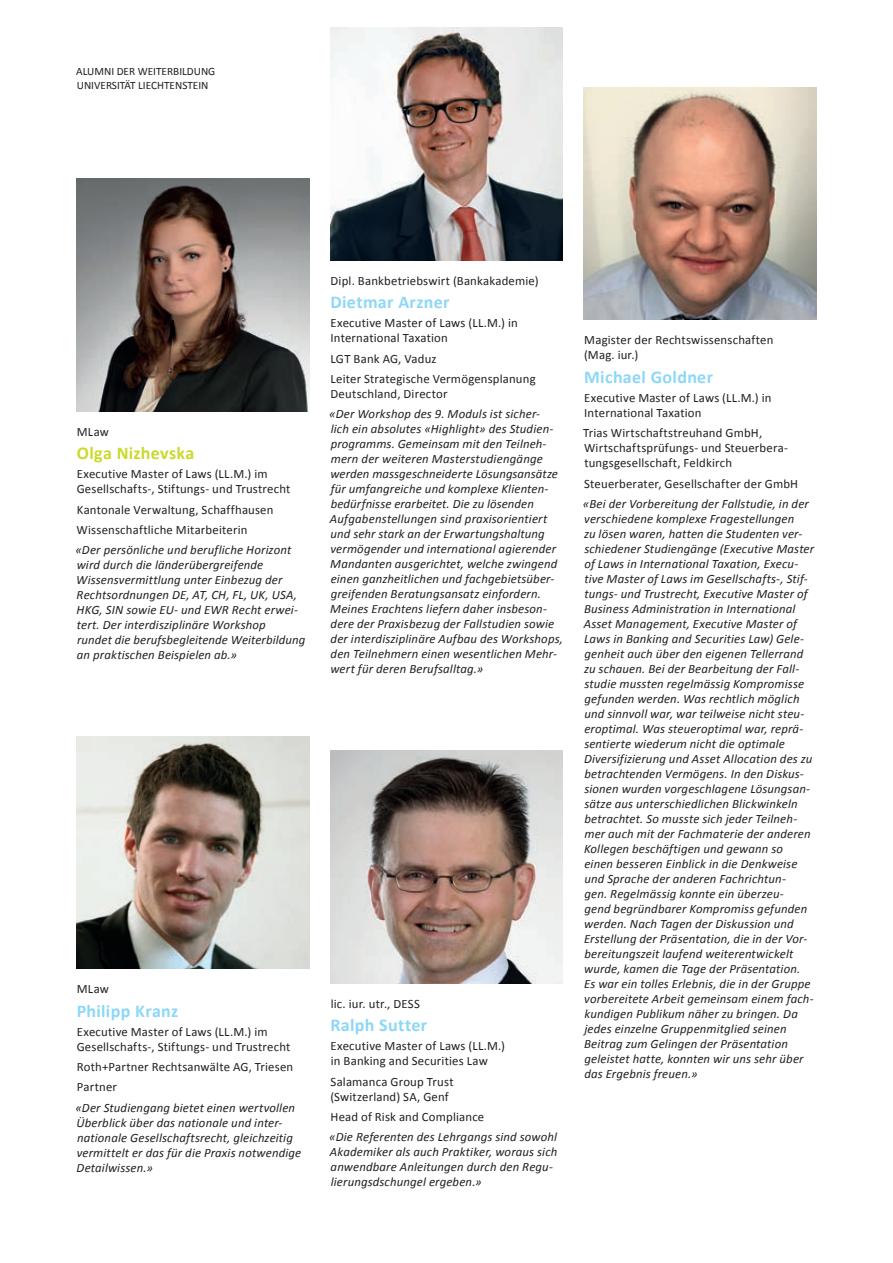
<style>
.page{position:relative;width:893px;height:1263px;background:#fff}
.page>*{position:absolute;margin:0;border:0;box-sizing:border-box;transform-origin:0 0}
.Alumni_Name{font:700 18px "Calibri";letter-spacing:.015em;color:#8dd7f7}
.Alumni_Name-2{font:700 18px "Calibri";letter-spacing:.015em;color:#c9da2b}
.Alumni_Zitat{font:italic 12.75px/15px "Calibri";letter-spacing:.01em;color:#231f20}
.Alumni_Text{font:12.75px/15px "Calibri";letter-spacing:.015em;color:#231f20}
.t1{font:11.25px/13.5px "Calibri";color:#231f20}
</style>
<div class="page">
<img style="left:330px;top:28px;width:233px;height:232px">
<img style="left:330px;top:751px;width:233px;height:232px">
<img style="left:77px;top:179px;width:232px;height:232px">
<img style="left:77px;top:736px;width:232px;height:232px">
<img style="left:584px;top:87px;width:232px;height:233px">
<p class="t1" style="left:76px;top:64px;width:141px">ALUMNI DER WEITERBILDUNG<br>UNIVERSITÄT LIECHTENSTEIN</p>
<p class="Alumni_Text" style="left:77px;top:423px;width:34px">MLaw</p>
<p class="Alumni_Name-2" style="left:77px;top:442px;width:119px">Olga Nizhevska</p>
<p class="Alumni_Text" style="left:77px;top:466px;width:215px">Executive Master of Laws (LL.M.) im<br>Gesellschafts-, Stiftungs- und Trustrecht</p>
<p class="Alumni_Text" style="left:77px;top:501px;width:198px">Kantonale Verwaltung, Schaffhausen</p>
<p class="Alumni_Text" style="left:77px;top:522px;width:172px">Wissenschaftliche Mitarbeiterin</p>
<p class="Alumni_Zitat" style="left:75px;top:542px;width:231px">«Der persönliche und berufliche Horizont wird durch die länderübergreifende Wissensvermittlung unter Einbezug der Rechtsordnungen DE, AT, CH, FL, UK, USA, HKG, SIN sowie EU- und EWR Recht erwei&shy;tert. Der interdisziplinäre Workshop<br>rundet die berufsbegleitende Weiterbildung an praktischen Beispielen ab.»</p>
<p class="Alumni_Text" style="left:77px;top:981px;width:34px">MLaw</p>
<p class="Alumni_Name" style="left:77px;top:999px;width:103px">Philipp Kranz</p>
<p class="Alumni_Text" style="left:77px;top:1023px;width:215px">Executive Master of Laws (LL.M.) im<br>Gesellschafts-, Stiftungs- und Trustrecht</p>
<p class="Alumni_Text" style="left:77px;top:1059px;width:218px">Roth+Partner Rechtsanwälte AG, Triesen</p>
<p class="Alumni_Text" style="left:77px;top:1079px;width:42px">Partner</p>
<p class="Alumni_Zitat" style="left:75px;top:1099px;width:227px">«Der Studiengang bietet einen wertvollen Überblick über das nationale und inter&shy;nationale Gesellschaftsrecht, gleichzeitig vermittelt er das für die Praxis notwendige Detailwissen.»</p>
<p class="Alumni_Text" style="left:331px;top:272px;width:209px">Dipl. Bankbetriebswirt (Bankakademie)</p>
<p class="Alumni_Name" style="left:330px;top:291px;width:121px">Dietmar Arzner</p>
<p class="Alumni_Text" style="left:331px;top:315px;width:189px">Executive Master of Laws (LL.M.) in<br>International Taxation</p>
<p class="Alumni_Text" style="left:331px;top:350px;width:107px">LGT Bank AG, Vaduz</p>
<p class="Alumni_Text" style="left:331px;top:371px;width:207px">Leiter Strategische Vermögensplanung<br>Deutschland, Director</p>
<p class="Alumni_Zitat" style="left:329px;top:406px;width:235px">«Der Workshop des 9. Moduls ist sicher-<br>lich ein absolutes «Highlight» des Studien&shy;programms. Gemeinsam mit den Teilneh&shy;mern der weiteren Masterstudiengänge werden massgeschneiderte Lösungsansätze für umfangreiche und komplexe Klienten&shy;bedürfnisse erarbeitet. Die zu lösenden Aufgabenstellungen sind praxisorientiert und sehr stark an der Erwartungshaltung vermögender und international agierender Mandanten ausgerichtet, welche zwingend einen ganzheitlichen und fachgebietsüber&shy;greifenden Beratungsansatz einfordern.<br>Meines Erachtens liefern daher insbeson&shy;dere der Praxisbezug der Fallstudien sowie der interdisziplinäre Aufbau des Workshops, den Teilnehmern einen wesentlichen Mehr&shy;wert für deren Berufsalltag.»</p>
<p class="Alumni_Text" style="left:331px;top:995px;width:91px">lic. iur. utr., DESS</p>
<p class="Alumni_Name" style="left:330px;top:1014px;width:98px">Ralph Sutter</p>
<p class="Alumni_Text" style="left:331px;top:1038px;width:176px">Executive Master of Laws (LL.M.) in Banking and Securities Law</p>
<p class="Alumni_Text" style="left:330px;top:1073px;width:125px">Salamanca Group Trust (Switzerland) SA, Genf</p>
<p class="Alumni_Text" style="left:331px;top:1109px;width:155px">Head of Risk and Compliance</p>
<p class="Alumni_Zitat" style="left:329px;top:1129px;width:230px">«Die Referenten des Lehrgangs sind sowohl Akademiker als auch Praktiker, woraus sich anwendbare Anleitungen durch den Regu&shy;lierungsdschungel ergeben.»</p>
<p class="Alumni_Text" style="left:584px;top:332px;width:191px">Magister der Rechtswissenschaften (Mag. iur.)</p>
<p class="Alumni_Name" style="left:584px;top:365px;width:130px">Michael Goldner</p>
<p class="Alumni_Text" style="left:584px;top:390px;width:189px">Executive Master of Laws (LL.M.) in<br>International Taxation</p>
<p class="Alumni_Text" style="left:583px;top:425px;width:206px">Trias Wirtschaftstreuhand GmbH,<br>Wirtschaftsprüfungs- und Steuerbera&shy;tungsgesellschaft, Feldkirch</p>
<p class="Alumni_Text" style="left:584px;top:475px;width:215px">Steuerberater, Gesellschafter der GmbH</p>
<p class="Alumni_Zitat" style="left:583px;top:495px;width:233px">«Bei der Vorbereitung der Fallstudie, in der verschiedene komplexe Fragestellungen<br>zu lösen waren, hatten die Studenten ver&shy;schiedener Studiengänge (Executive Master of Laws in International Taxation, Execu&shy;tive Master of Laws im Gesellschafts-, Stif&shy;tungs- und Trustrecht, Executive Master of Business Administration in International Asset Management, Executive Master of Laws in Banking and Securities Law) Gele&shy;genheit auch über den eigenen Tellerrand zu schauen. Bei der Bearbeitung der Fall&shy;studie mussten regelmässig Kompromisse gefunden werden. Was rechtlich möglich und sinnvoll war, war teilweise nicht steu&shy;eroptimal. Was steueroptimal war, reprä&shy;sentierte wiederum nicht die optimale Diversifizierung und Asset Allocation des zu betrachtenden Vermögens. In den Diskus&shy;sionen wurden vorgeschlagene Lösungsan&shy;sätze aus unterschiedlichen Blickwinkeln betrachtet. So musste sich jeder Teilneh&shy;mer auch mit der Fachmaterie der anderen Kollegen beschäftigen und gewann so<br>einen besseren Einblick in die Denkweise und Sprache der anderen Fachrichtun-<br>gen. Regelmässig konnte ein überzeu-<br>gend begründbarer Kompromiss gefunden werden. Nach Tagen der Diskussion und Erstellung der Präsentation, die in der Vor&shy;bereitungszeit laufend weiterentwickelt wurde, kamen die Tage der Präsentation.<br>Es war ein tolles Erlebnis, die in der Gruppe vorbereitete Arbeit gemeinsam einem fach&shy;kundigen Publikum näher zu bringen. Da jedes einzelne Gruppenmitglied seinen Beitrag zum Gelingen der Präsentation geleistet hatte, konnten wir uns sehr über das Ergebnis freuen.»</p>
</div>
